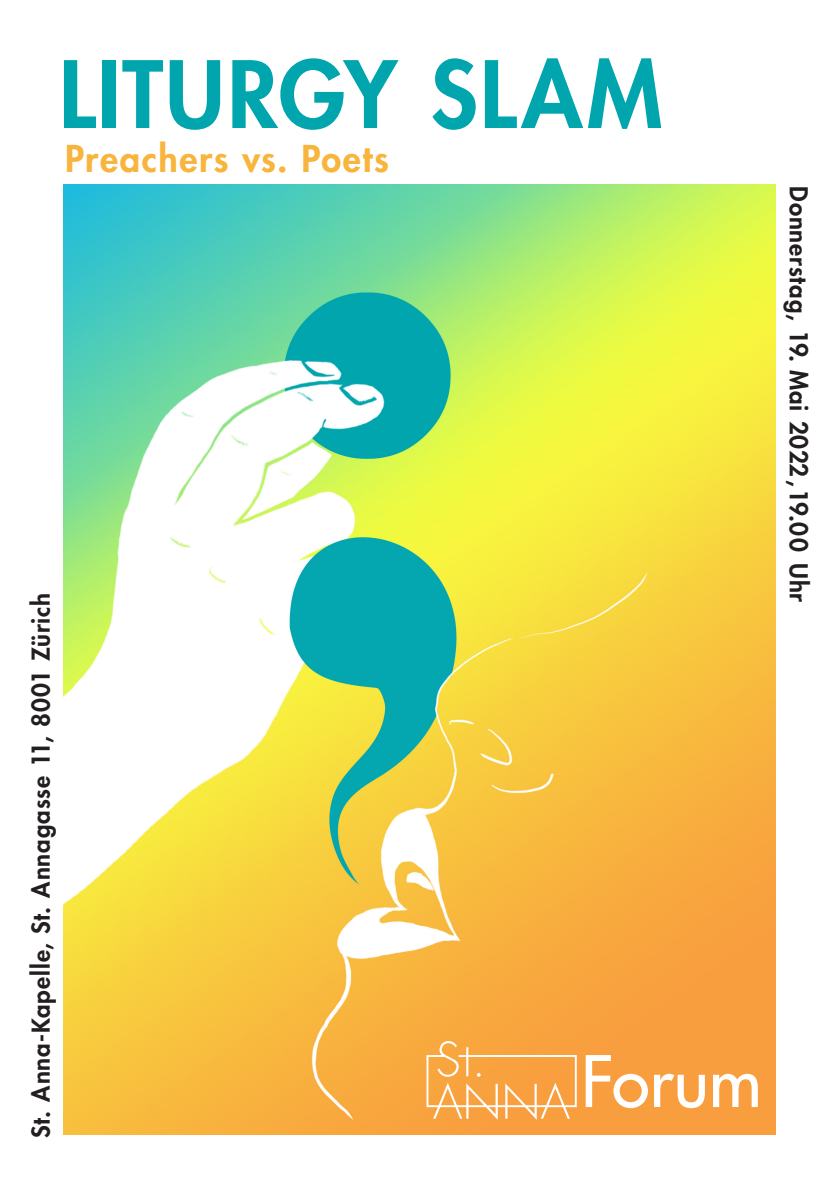
<style>
.page{position:relative;width:840px;height:1191px;background:#fff}
.page>*{position:absolute;margin:0;border:0;box-sizing:border-box;transform-origin:0 0}
.t1{font:800 90px "Futura";letter-spacing:.025em;color:#00a5ae}
.t2{font:800 36px "Futura";letter-spacing:.045em;color:#f8b53e}
.t3{font:800 24px "Futura";letter-spacing:.035em;color:#231f20}
</style>
<div class="page">
<img style="left:64px;top:184px;width:710px;height:950px">
<svg style="left:585px;top:1055px;width:62px;height:53px"></svg>
<svg style="left:653px;top:1073px;width:51px;height:35px"></svg>
<svg style="left:712px;top:1073px;width:45px;height:34px"></svg>
<svg style="left:426px;top:1041px;width:150px;height:78px;background:#f9ae58"></svg>
<h1 class="t1" style="left:59px;top:35px;width:604px">LITURGY SLAM</h1>
<h2 class="t2" style="left:65px;top:134px;width:325px">Preachers vs. Poets</h2>
<p class="t3" style="left:25px;top:1138px;width:547px;rotate:-90deg">St. Anna-Kapelle, St. Annagasse 11, 8001 Zürich</p>
<p class="t3" style="left:814px;top:186px;width:418px;rotate:90deg">Donnerstag, 19. Mai 2022, 19.00 Uhr</p>
</div>
